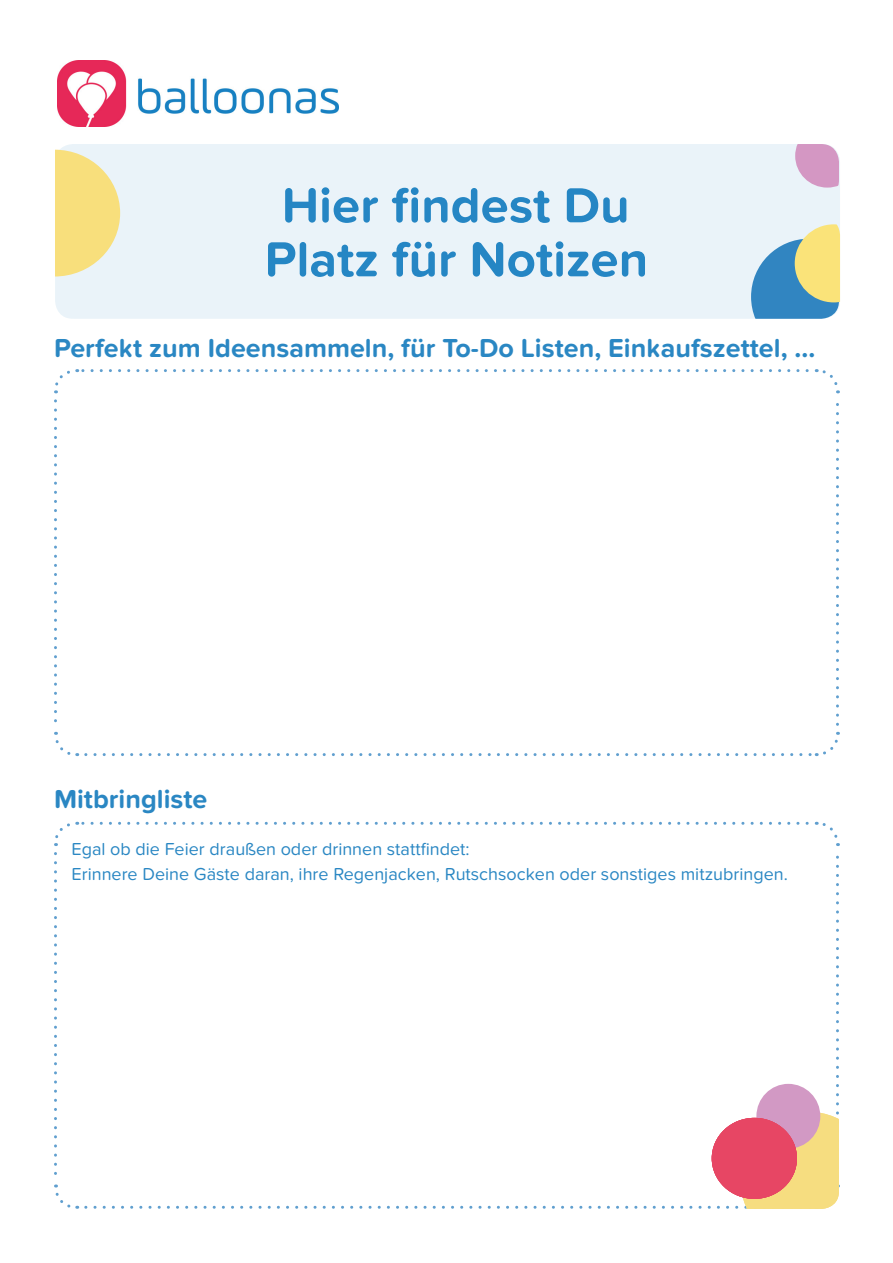
<style>
.page{position:relative;width:893px;height:1263px;background:#fff}
.page>*{position:absolute;margin:0;border:0;box-sizing:border-box;transform-origin:0 0}
.t1{font:700 51px/54px "Proxima Nova Soft";color:#2586c4;text-align:center}
.t2{font:700 27px "Proxima Nova Soft";color:#2a87c3}
.t3{font:18px/25.5px "Proxima Nova Soft";color:#2a87c3}
</style>
<div class="page">
<div style="left:55px;top:144px;width:785px;height:175px;background:#eaf3f9;border-radius:18px"></div>
<svg style="left:54px;top:821px;width:786px;height:388px"></svg>
<svg style="left:795px;top:144px;width:44px;height:44px"></svg>
<svg style="left:54px;top:401px;width:24px;height:356px"></svg>
<svg style="left:86px;top:732px;width:754px;height:25px"></svg>
<svg style="left:816px;top:369px;width:24px;height:355px"></svg>
<svg style="left:54px;top:369px;width:753px;height:24px"></svg>
<img style="left:57px;top:60px;width:282px;height:67px">
<svg style="left:751px;top:224px;width:89px;height:95px"></svg>
<div style="left:756px;top:1084px;width:64px;height:64px;background:#d299c4;border-radius:50%"></div>
<div style="left:712px;top:1118px;width:85px;height:81px;background:#e74664;border-radius:50%"></div>
<svg style="left:56px;top:150px;width:64px;height:126px"></svg>
<h1 class="t1" style="left:265px;top:179px;width:385px">Hier findest Du<br>Platz für Notizen</h1>
<h2 class="t2" style="left:54px;top:332px;width:763px">Perfekt zum Ideensammeln, für To-Do Listen, Einkaufszettel, ...</h2>
<h2 class="t2" style="left:54px;top:783px;width:155px">Mitbringliste</h2>
<p class="t3" style="left:72px;top:836px;width:718px">Egal ob die Feier draußen oder drinnen stattfindet:<br>Erinnere Deine Gäste daran, ihre Regenjacken, Rutschsocken oder sonstiges mitzubringen.</p>
</div>
